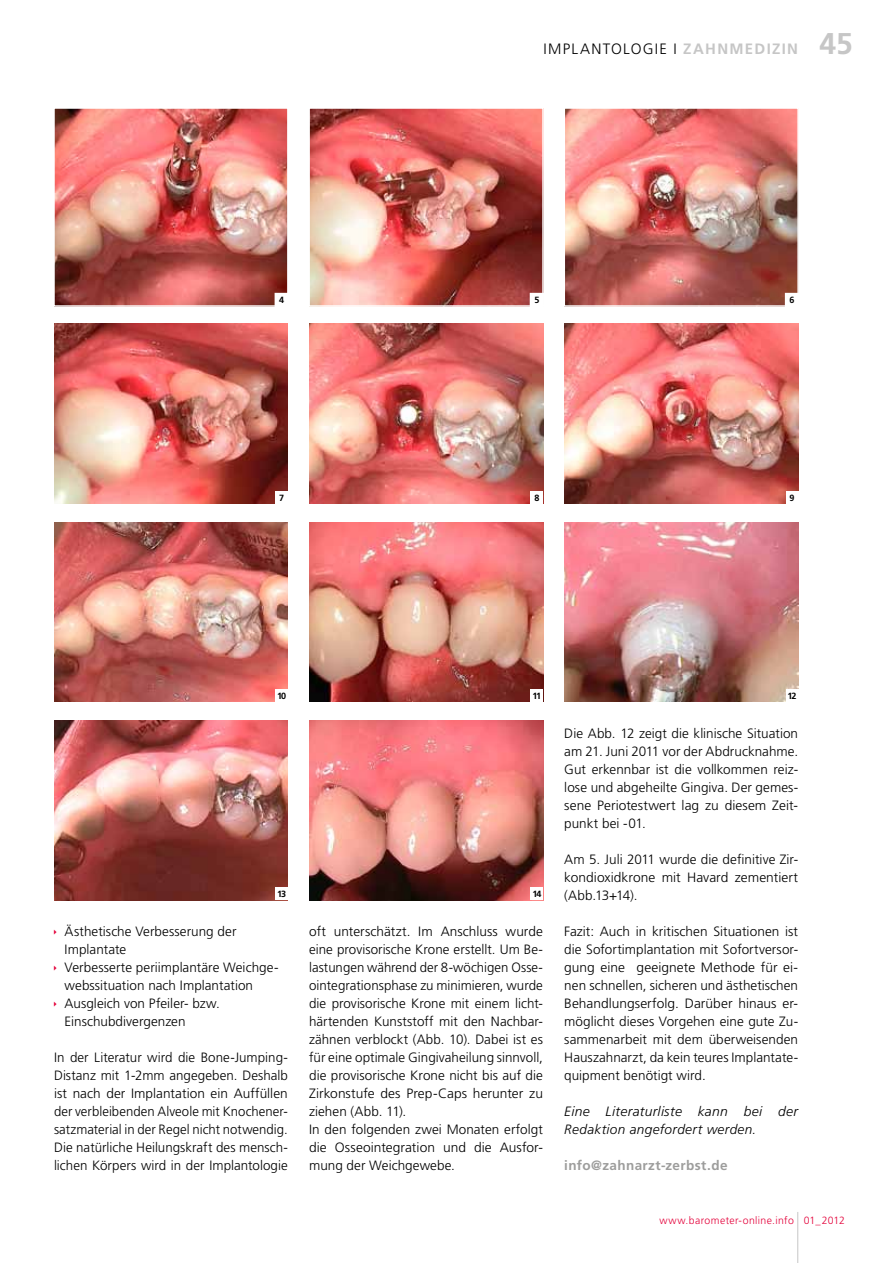
<style>
.page{position:relative;width:893px;height:1263px;background:#fff}
.page>*{position:absolute;margin:0;border:0;box-sizing:border-box;transform-origin:0 0}
.t1{font:300 15px "Frutiger LT Std";letter-spacing:.09em;color:#000}
.t2{font:300 13.5px/18px "Frutiger LT Std";letter-spacing:.005em;color:#000;text-align:justify}
.t3{font:italic 300 13.5px/18px "Frutiger LT Std";letter-spacing:.025em;color:#000}
.t4{font:700 13.5px "Frutiger LT Std";letter-spacing:.03em;color:#9d9d9c}
.t5{font:300 10.5px "Frutiger LT Std";letter-spacing:.03em;color:#e4003a}
.t6{font:700 9px "Frutiger LT Std";letter-spacing:-.12em;color:#000}
.s1{font-weight:700;color:#c6c6c6}
.s2{font-weight:700;font-size:30px;color:#c6c6c6}
</style>
<div class="page">
<hr style="left:797px;top:1212px;width:1px;height:51px;background:#c6c6c6">
<img style="left:309px;top:522px;width:234px;height:180px">
<img style="left:54px;top:522px;width:234px;height:180px">
<img style="left:56px;top:110px;width:230px;height:194px">
<div style="left:53px;top:107px;width:236px;height:200px;border:2px solid #fff"></div>
<div style="left:275px;top:294px;width:13px;height:12px;background:#fff"></div>
<img style="left:54px;top:324px;width:234px;height:180px">
<div style="left:275px;top:492px;width:13px;height:12px;background:#fff"></div>
<div style="left:275px;top:689px;width:13px;height:13px;background:#fff"></div>
<img style="left:311px;top:110px;width:230px;height:194px">
<div style="left:308px;top:107px;width:236px;height:200px;border:2px solid #fff"></div>
<div style="left:530px;top:294px;width:13px;height:12px;background:#fff"></div>
<img style="left:309px;top:324px;width:234px;height:180px">
<div style="left:530px;top:492px;width:13px;height:12px;background:#fff"></div>
<div style="left:530px;top:689px;width:13px;height:13px;background:#fff"></div>
<img style="left:54px;top:720px;width:234px;height:180px">
<div style="left:275px;top:887px;width:13px;height:13px;background:#fff"></div>
<img style="left:309px;top:720px;width:234px;height:180px">
<div style="left:530px;top:887px;width:13px;height:13px;background:#fff"></div>
<img style="left:566px;top:110px;width:230px;height:194px">
<div style="left:563px;top:107px;width:236px;height:200px;border:2px solid #fff"></div>
<div style="left:786px;top:294px;width:12px;height:12px;background:#fff"></div>
<img style="left:564px;top:324px;width:234px;height:180px">
<div style="left:786px;top:492px;width:12px;height:12px;background:#fff"></div>
<img style="left:564px;top:522px;width:234px;height:180px">
<div style="left:786px;top:689px;width:12px;height:13px;background:#fff"></div>
<p class="t1" style="left:543px;top:40px;width:311px">IMPLANTOLOGIE I <span class="s1">ZAHNMEDIZIN</span> <span class="s2">45</span></p>
<p class="t6" style="left:279px;top:295px;width:7px">4</p>
<p class="t6" style="left:534px;top:295px;width:7px">5</p>
<p class="t6" style="left:789px;top:295px;width:7px">6</p>
<p class="t6" style="left:279px;top:493px;width:7px">7</p>
<p class="t6" style="left:534px;top:493px;width:7px">8</p>
<p class="t6" style="left:789px;top:493px;width:7px">9</p>
<p class="t6" style="left:277px;top:691px;width:11px">10</p>
<p class="t6" style="left:532px;top:691px;width:10px">11</p>
<p class="t6" style="left:787px;top:691px;width:10px">12</p>
<p class="t6" style="left:277px;top:889px;width:10px">13</p>
<p class="t6" style="left:532px;top:889px;width:10px">14</p>
<p class="t2" style="left:65px;top:923px;width:215px;text-align:left">Ästhetische Verbesserung der<br>Implantate<br>Verbesserte periimplantäre Weichge&shy;webssituation nach Implantation<br>Ausgleich von Pfeiler- bzw.<br>Einschubdivergenzen</p>
<p class="t2" style="left:54px;top:1049px;width:235px">In der Literatur wird die Bone-Jumping-Distanz mit 1-2mm angegeben. Deshalb ist nach der Implantation ein Auffüllen der verbleibenden Alveole mit Knochener&shy;satzmaterial in der Regel nicht notwendig.<br>Die natürliche Heilungskraft des mensch&shy;lichen Körpers wird in der Implantologie</p>
<p class="t2" style="left:309px;top:923px;width:235px;text-align:left">oft unterschätzt. Im Anschluss wurde eine provisorische Krone erstellt. Um Be&shy;lastungen während der 8-wöchigen Osse&shy;ointegrationsphase zu minimieren, wurde die provisorische Krone mit einem licht&shy;härtenden Kunststoff mit den Nachbar&shy;zähnen verblockt (Abb. 10). Dabei ist es für eine optimale Gingivaheilung sinnvoll, die provisorische Krone nicht bis auf die Zirkonstufe des Prep-Caps herunter zu ziehen (Abb. 11).<br>In den folgenden zwei Monaten erfolgt die Osseointegration und die Ausfor&shy;mung der Weichgewebe.</p>
<p class="t2" style="left:564px;top:725px;width:235px">Die Abb. 12 zeigt die klinische Situation am 21. Juni 2011 vor der Abdrucknahme.<br>Gut erkennbar ist die vollkommen reiz&shy;lose und abgeheilte Gingiva. Der gemes&shy;sene Periotestwert lag zu diesem Zeit&shy;punkt bei -01.</p>
<p class="t2" style="left:564px;top:851px;width:235px">Am 5. Juli 2011 wurde die definitive Zir&shy;kondioxidkrone mit Havard zementiert (Abb.13+14).</p>
<p class="t2" style="left:564px;top:923px;width:235px">Fazit: Auch in kritischen Situationen ist die Sofortimplantation mit Sofortversor&shy;gung eine geeignete Methode für ei&shy;nen schnellen, sicheren und ästhetischen Behandlungserfolg. Darüber hinaus er&shy;möglicht dieses Vorgehen eine gute Zu&shy;sammenarbeit mit dem überweisenden Hauszahnarzt, da kein teures Implantate&shy;quipment benötigt wird.</p>
<p class="t3" style="left:564px;top:1102px;width:235px">Eine Literaturliste kann bei der<br>Redaktion angefordert werden.</p>
<p class="t4" style="left:564px;top:1157px;width:165px">info@zahnarzt-zerbst.de</p>
<p class="t5" style="left:659px;top:1214px;width:187px">www.barometer-online.info 01_2012</p>
</div>
